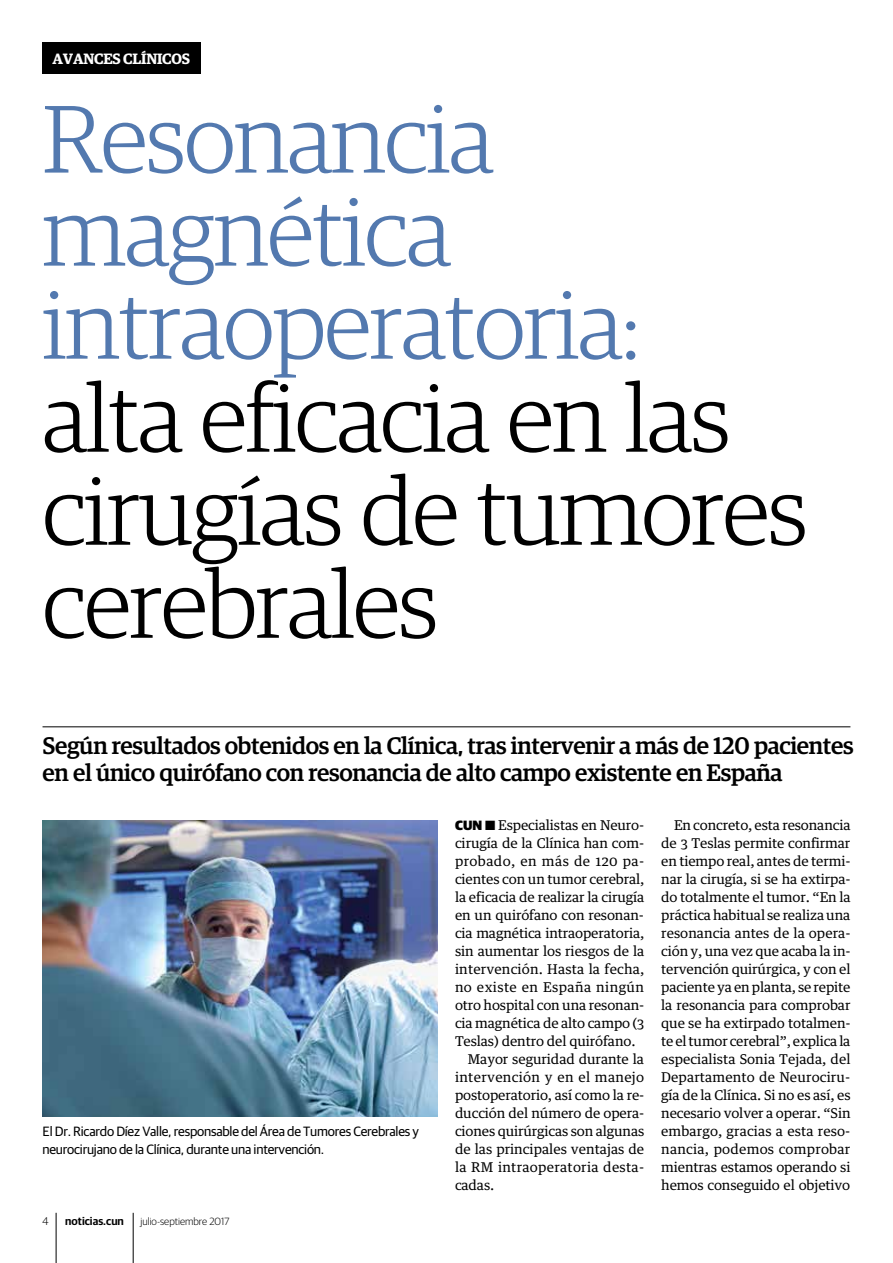
<style>
.page{position:relative;width:893px;height:1263px;background:#fff}
.page>*{position:absolute;margin:0;border:0;box-sizing:border-box;transform-origin:0 0}
.t1{font:300 96px/93px "Guardian Egyp";letter-spacing:-.015em;color:#000}
.t2{font:300 96px/93px "Guardian Egyp";letter-spacing:-.015em;color:#5379af}
.t3{font:500 24px/27px "Guardian Egyp";letter-spacing:-.015em;color:#000}
.t4{font:600 15px "Guardian Egyp";letter-spacing:-.015em;color:#fff}
.t5{font:13.5px/18px "Guardian Text Egyp";letter-spacing:-.01em;color:#000;text-align:justify}
.t6{font:13.5px/18px "Guardian Sans";letter-spacing:-.015em;color:#000}
.t7{font:13.5px "Guardian Text Egyp";letter-spacing:.02em;color:#000}
.t8{font:13.5px "Guardian Text Egyp";letter-spacing:.01em;color:#000}
.t9{font:13.5px "Guardian Text Egyp";letter-spacing:.025em;color:#000}
.t10{font:13.5px "Guardian Text Egyp";letter-spacing:.03em;color:#000}
.t11{font:600 11.25px "Guardian Sans";color:#000}
.t12{font:300 11.25px "Guardian Sans";color:#000}
.t13{font:300 10.5px "Guardian Sans";color:#000}
.s1{font-family:"Guardian Sans";font-weight:900}
</style>
<div class="page">
<hr style="left:56px;top:1213px;width:1px;height:50px;background:#000">
<hr style="left:133px;top:1213px;width:1px;height:50px;background:#000">
<div style="left:43px;top:43px;width:158px;height:31px;background:#000"></div>
<hr style="left:43px;top:726px;width:807px;height:1px;background:#000">
<img style="left:43px;top:821px;width:395px;height:296px">
<p class="t4" style="left:52px;top:48px;width:139px">AVANCES CLÍNICOS</p>
<h1 class="t2" style="left:43px;top:88px;width:599px">Resonancia magnética intraoperatoria:</h1>
<h1 class="t1" style="left:43px;top:367px;width:767px">alta eficacia en las cirugías de tumores cerebrales</h1>
<h2 class="t3" style="left:43px;top:730px;width:813px">Según resultados obtenidos en la Clínica, tras intervenir a más de 120 pacientes en el único quirófano con resonancia de alto campo existente en España</h2>
<p class="t6" style="left:43px;top:1121px;width:378px">El Dr. Ricardo Díez Valle, responsable del Área de Tumores Cerebrales y neurocirujano de la Clínica, durante una intervención.</p>
<p class="t12" style="left:43px;top:1213px;width:8px">4</p>
<p class="t11" style="left:65px;top:1212px;width:60px">noticias.cun</p>
<p class="t13" style="left:141px;top:1214px;width:90px">julio-septiembre 2017</p>
<p class="t5" style="left:455px;top:815px;width:191px"><span class="s1">CUN</span> ■ Especialistas en Neuro-</p>
<p class="t5" style="left:455px;top:833px;width:191px">cirugía de la Clínica han com-</p>
<p class="t10" style="left:455px;top:850px;width:191px">probado, en más de 120 pa-</p>
<p class="t5" style="left:455px;top:869px;width:191px">cientes con un tumor cerebral,</p>
<p class="t5" style="left:455px;top:887px;width:191px">la eficacia de realizar la cirugía</p>
<p class="t5" style="left:455px;top:905px;width:191px">en un quirófano con resonan-</p>
<p class="t5" style="left:455px;top:923px;width:191px">cia magnética intraoperatoria,</p>
<p class="t5" style="left:455px;top:941px;width:191px">sin aumentar los riesgos de la</p>
<p class="t8" style="left:455px;top:958px;width:191px">intervención. Hasta la fecha,</p>
<p class="t9" style="left:455px;top:976px;width:191px">no existe en España ningún</p>
<p class="t5" style="left:455px;top:995px;width:191px">otro hospital con una resonan-</p>
<p class="t5" style="left:455px;top:1013px;width:191px">cia magnética de alto campo (3</p>
<p class="t5" style="left:455px;top:1031px;width:182px">Teslas) dentro del quirófano.</p>
<p class="t5" style="left:468px;top:1049px;width:178px">Mayor seguridad durante la</p>
<p class="t7" style="left:455px;top:1066px;width:191px">intervención y en el manejo</p>
<p class="t5" style="left:455px;top:1085px;width:191px">postoperatorio, así como la re-</p>
<p class="t5" style="left:455px;top:1103px;width:191px">ducción del número de opera-</p>
<p class="t5" style="left:455px;top:1121px;width:191px">ciones quirúrgicas son algunas</p>
<p class="t5" style="left:455px;top:1139px;width:191px">de las principales ventajas de</p>
<p class="t7" style="left:455px;top:1156px;width:191px">la RM intraoperatoria desta-</p>
<p class="t5" style="left:455px;top:1175px;width:41px">cadas.</p>
<p class="t5" style="left:661px;top:815px;width:191px;text-indent:13px">En concreto, esta resonancia de 3 Teslas permite confirmar en tiempo real, antes de termi&shy;nar la cirugía, si se ha extirpa&shy;do totalmente el tumor. “En la práctica habitual se realiza una resonancia antes de la opera&shy;ción y, una vez que acaba la in&shy;tervención quirúrgica, y con el paciente ya en planta, se repite la resonancia para comprobar que se ha extirpado totalmen&shy;te el tumor cerebral”, explica la especialista Sonia Tejada, del Departamento de Neurociru&shy;gía de la Clínica. Si no es así, es necesario volver a operar. “Sin embargo, gracias a esta reso&shy;nancia, podemos comprobar mientras estamos operando si hemos conseguido el objetivo</p>
</div>
